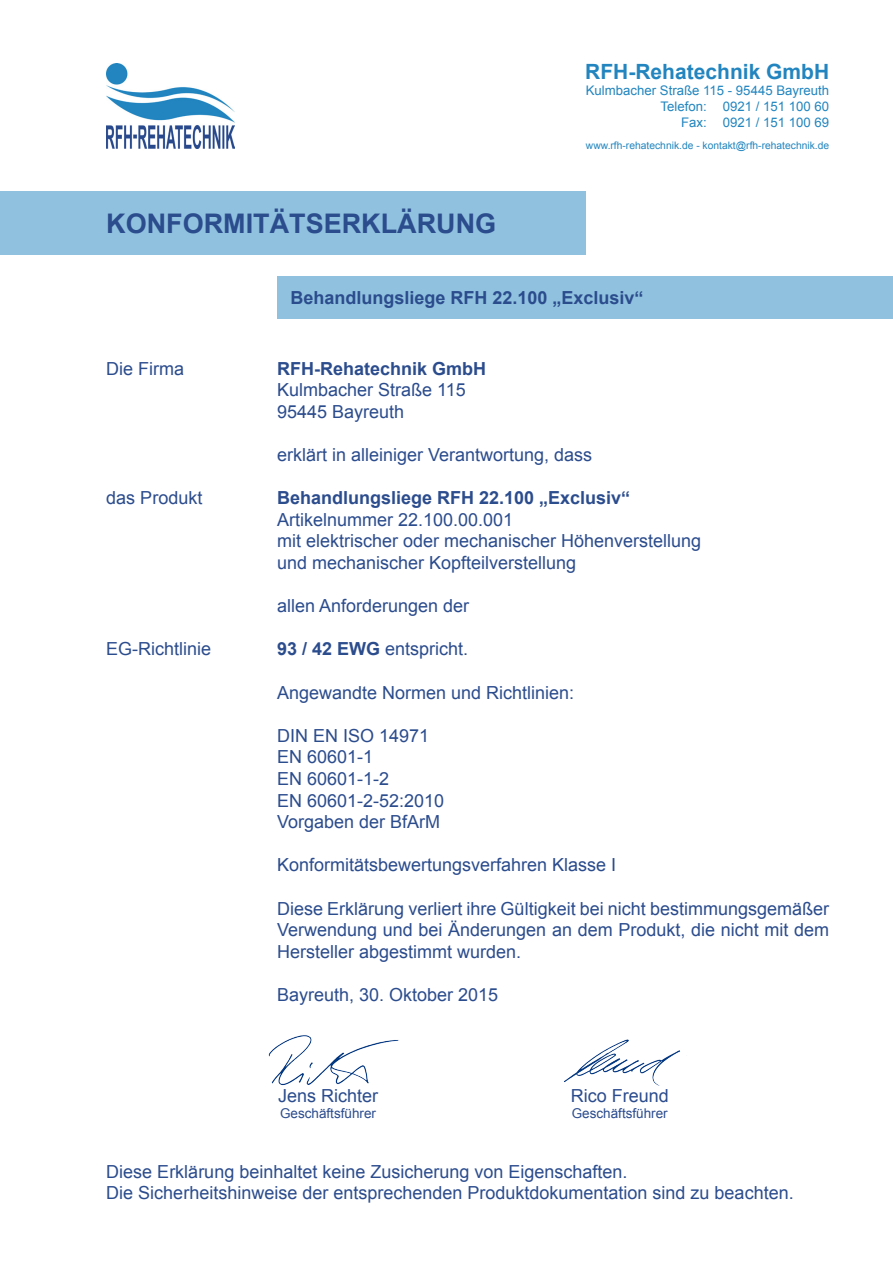
<style>
.page{position:relative;width:893px;height:1263px;background:#fff}
.page>*{position:absolute;margin:0;border:0;box-sizing:border-box;transform-origin:0 0}
.t1{font:700 27px "Arial";color:#2b4c8d}
.t2{font:700 21px "Arial";color:#2285bf}
.t3{font:18px/21.6px "Arial";color:#2b4c8d;text-align:justify}
.t4{font:700 18px "Arial";color:#2b4c8d}
.t5{font:13.5px "Arial";color:#2b4c8d}
.t6{font:13.2px "Arial";color:#2285bf}
.t7{font:10.35px "Arial";color:#2285bf}
.s1{font-weight:700}
</style>
<div class="page">
<img style="left:106px;top:64px;width:128px;height:85px">
<div style="left:0;top:191px;width:586px;height:64px;background:#90c2df"></div>
<div style="left:277px;top:276px;width:616px;height:43px;background:#90c2df"></div>
<img style="left:564px;top:1039px;width:116px;height:47px">
<img style="left:268px;top:1035px;width:131px;height:51px">
<p class="t2" style="left:585px;top:58px;width:245px">RFH-Rehatechnik GmbH</p>
<p class="t6" style="left:586px;top:82px;width:245px">Kulmbacher Straße 115 - 95445 Bayreuth</p>
<p class="t6" style="left:723px;top:97px;width:108px">0921 / 151 100 60</p>
<p class="t6" style="left:723px;top:113px;width:108px">0921 / 151 100 69</p>
<p class="t6" style="left:660px;top:98px;width:48px">Telefon:</p>
<p class="t6" style="left:681px;top:113px;width:27px">Fax:</p>
<p class="t1" style="left:106px;top:206px;width:391px">KONFORMITÄTSERKLÄRUNG</p>
<p class="t7" style="left:586px;top:138px;width:245px">www.rfh-rehatechnik.de - kontakt@rfh-rehatechnik.de</p>
<p class="t3" style="left:106px;top:358px;width:79px">Die Firma</p>
<p class="t3" style="left:106px;top:487px;width:98px">das Produkt</p>
<p class="t3" style="left:106px;top:638px;width:107px">EG-Richtlinie</p>
<p class="t4" style="left:290px;top:286px;width:355px">Behandlungsliege RFH 22.100 „Exclusiv“</p>
<p class="t4" style="left:277px;top:356px;width:211px">RFH-Rehatechnik GmbH</p>
<p class="t3" style="left:277px;top:379px;width:190px">Kulmbacher Straße 115</p>
<p class="t3" style="left:277px;top:401px;width:129px">95445 Bayreuth</p>
<p class="t3" style="left:277px;top:444px;width:317px">erklärt in alleiniger Verantwortung, dass</p>
<p class="t4" style="left:277px;top:486px;width:355px">Behandlungsliege RFH 22.100 „Exclusiv“</p>
<p class="t3" style="left:277px;top:509px;width:238px">Artikelnummer 22.100.00.001</p>
<p class="t3" style="left:277px;top:530px;width:426px">mit elektrischer oder mechanischer Höhenverstellung</p>
<p class="t3" style="left:277px;top:552px;width:301px">und mechanischer Kopfteilverstellung</p>
<p class="t3" style="left:277px;top:595px;width:194px">allen Anforderungen der</p>
<p class="t3" style="left:277px;top:638px;width:193px"><span class="s1">93 / 42 EWG</span> entspricht.</p>
<p class="t3" style="left:277px;top:682px;width:299px">Angewandte Normen und Richtlinien:</p>
<p class="t3" style="left:277px;top:725px;width:154px">DIN EN ISO 14971</p>
<p class="t3" style="left:277px;top:746px;width:98px">EN 60601-1</p>
<p class="t3" style="left:277px;top:768px;width:114px">EN 60601-1-2</p>
<p class="t3" style="left:277px;top:790px;width:169px">EN 60601-2-52:2010</p>
<p class="t3" style="left:277px;top:811px;width:165px">Vorgaben der BfArM</p>
<p class="t3" style="left:277px;top:854px;width:341px">Konformitätsbewertungsverfahren Klasse I</p>
<p class="t3" style="left:277px;top:898px;width:554px">Diese Erklärung verliert ihre Gültigkeit bei nicht bestimmungsgemäßer Verwendung und bei Änderungen an dem Produkt, die nicht mit dem Hersteller abgestimmt wurden.</p>
<p class="t3" style="left:277px;top:984px;width:223px">Bayreuth, 30. Oktober 2015</p>
<p class="t3" style="left:278px;top:1085px;width:102px">Jens Richter</p>
<p class="t5" style="left:280px;top:1105px;width:98px">Geschäftsführer</p>
<p class="t3" style="left:571px;top:1085px;width:100px">Rico Freund</p>
<p class="t5" style="left:572px;top:1105px;width:98px">Geschäftsführer</p>
<p class="t3" style="left:106px;top:1161px;width:523px">Diese Erklärung beinhaltet keine Zusicherung von Eigenschaften.</p>
<p class="t3" style="left:106px;top:1182px;width:689px">Die Sicherheitshinweise der entsprechenden Produktdokumentation sind zu beachten.</p>
</div>
